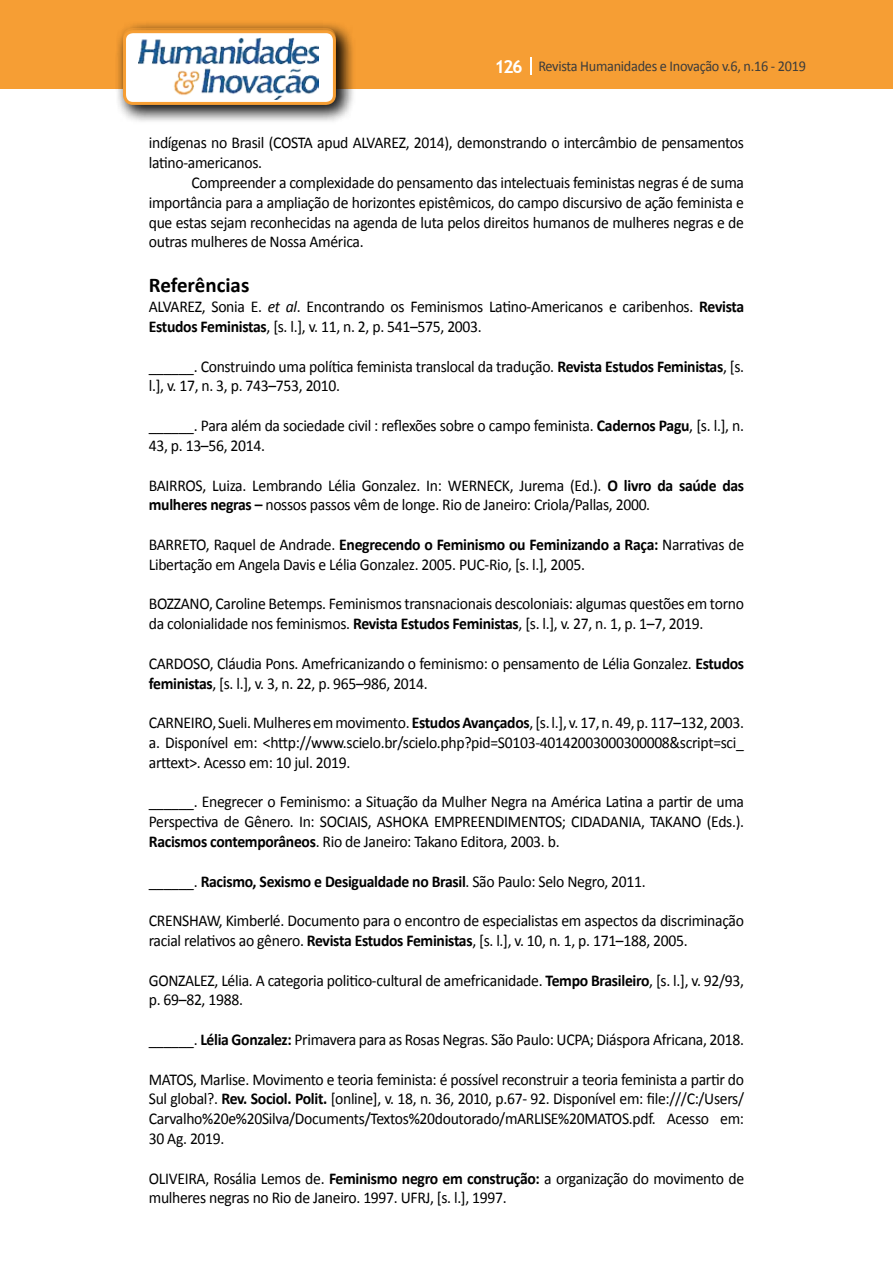
<style>
.page{position:relative;width:893px;height:1263px;background:#fff}
.page>*{position:absolute;margin:0;border:0;box-sizing:border-box;transform-origin:0 0}
.t1{font:700 21px "Calibri";color:#000}
.t2{font:16.5px/19.8px "Calibri";letter-spacing:-.02em;color:#000;scale:.95 1}
.t3{font:700 16.5px "Calibri";letter-spacing:-.02em;color:#000;scale:.95 1}
.t4{font:15px "Calibri";letter-spacing:-.02em;color:#3c3c3b;scale:.95 1}
.s1{font-family:"Trebuchet MS";font-weight:700;font-size:18px;color:#fff}
.s2{font-style:italic}
.s3{font-weight:700}
.s4{font-weight:400}
</style>
<div class="page">
<div style="left:0;top:0;width:893px;height:88px;background:#f69e34"></div>
<svg style="left:530px;top:57px;width:2px;height:18px"></svg>
<div style="left:115px;top:22px;width:241px;height:103px;background:#000;opacity:.75"></div>
<div style="left:125px;top:32px;width:209px;height:71px;background:#fff;border-radius:9px"></div>
<img style="left:138px;top:37px;width:181px;height:62px">
<div style="left:123px;top:30px;width:213px;height:75px;border:3px solid #f69e34;border-radius:9px"></div>
<p class="t4" style="left:495px;top:57px;width:329px"><span class="s1">126</span> Revista Humanidades e Inovação v.6, n.16 - 2019</p>
<p class="t2" style="left:149px;top:133px;width:628px">indígenas no Brasil (COSTA apud ALVAREZ, 2014), demonstrando o intercâmbio de pensamentos latino-americanos.</p>
<p class="t2" style="left:149px;top:173px;width:628px;text-align:justify;text-indent:43px">Compreender a complexidade do pensamento das intelectuais feministas negras é de suma importância para a ampliação de horizontes epistêmicos, do campo discursivo de ação feminista e que estas sejam reconhecidas na agenda de luta pelos direitos humanos de mulheres negras e de outras mulheres de Nossa América.</p>
<p class="t1" style="left:149px;top:271px;width:102px">Referências</p>
<p class="t2" style="left:149px;top:297px;width:628px">ALVAREZ, Sonia E. <span class="s2">et al</span>. Encontrando os Feminismos Latino-Americanos e caribenhos. <span class="s3">Revista<br>Estudos Feministas</span>, [s. l.], v. 11, n. 2, p. 541–575, 2003.</p>
<p class="t2" style="left:149px;top:356px;width:628px">______. Construindo uma política feminista translocal da tradução. <span class="s3">Revista Estudos Feministas</span>, [s. l.], v. 17, n. 3, p. 743–753, 2010.</p>
<p class="t2" style="left:149px;top:416px;width:628px">______. Para além da sociedade civil : reflexões sobre o campo feminista. <span class="s3">Cadernos Pagu</span>, [s. l.], n.<br>43, p. 13–56, 2014.</p>
<p class="t2" style="left:149px;top:475px;width:628px">BAIRROS, Luiza. Lembrando Lélia Gonzalez. In: WERNECK, Jurema (Ed.). <span class="s3">O livro da saúde das mulheres negras –</span> nossos passos vêm de longe. Rio de Janeiro: Criola/Pallas, 2000.</p>
<p class="t2" style="left:149px;top:535px;width:628px">BARRETO, Raquel de Andrade. <span class="s3">Enegrecendo o Feminismo ou Feminizando a Raça:</span> Narrativas de<br>Libertação em Angela Davis e Lélia Gonzalez. 2005. PUC-Rio, [s. l.], 2005.</p>
<p class="t2" style="left:149px;top:594px;width:628px">BOZZANO, Caroline Betemps. Feminismos transnacionais descoloniais: algumas questões em torno da colonialidade nos feminismos. <span class="s3">Revista Estudos Feministas</span>, [s. l.], v. 27, n. 1, p. 1–7, 2019.</p>
<p class="t2" style="left:149px;top:653px;width:628px">CARDOSO, Cláudia Pons. Amefricanizando o feminismo: o pensamento de Lélia Gonzalez. <span class="s3">Estudos feministas</span>, [s. l.], v. 3, n. 22, p. 965–986, 2014.</p>
<p class="t2" style="left:149px;top:713px;width:628px;text-align:justify">CARNEIRO, Sueli. Mulheres em movimento. <span class="s3">Estudos Avançados</span>, [s. l.], v. 17, n. 49, p. 117–132, 2003. a. Disponível em: &lt;http://www.scielo.br/scielo.php?pid=S0103-40142003000300008&amp;script=sci_ arttext&gt;. Acesso em: 10 jul. 2019.</p>
<p class="t2" style="left:149px;top:792px;width:628px;text-align:justify">______. Enegrecer o Feminismo: a Situação da Mulher Negra na América Latina a partir de uma Perspectiva de Gênero. In: SOCIAIS, ASHOKA EMPREENDIMENTOS; CIDADANIA, TAKANO (Eds.).<br><span class="s3">Racismos contemporâneos</span>. Rio de Janeiro: Takano Editora, 2003. b.</p>
<p class="t3" style="left:149px;top:869px;width:524px"><span class="s4">______.</span> Racismo, Sexismo e Desigualdade no Brasil<span class="s4">. São Paulo: Selo Negro, 2011.</span></p>
<p class="t2" style="left:149px;top:911px;width:628px">CRENSHAW, Kimberlé. Documento para o encontro de especialistas em aspectos da discriminação racial relativos ao gênero. <span class="s3">Revista Estudos Feministas</span>, [s. l.], v. 10, n. 1, p. 171–188, 2005.</p>
<p class="t2" style="left:149px;top:970px;width:628px">GONZALEZ, Lélia. A categoria politico-cultural de amefricanidade. <span class="s3">Tempo Brasileiro</span>, [s. l.], v. 92/93, p. 69–82, 1988.</p>
<p class="t2" style="left:149px;top:1030px;width:628px">______. <span class="s3">Lélia Gonzalez:</span> Primavera para as Rosas Negras. São Paulo: UCPA; Diáspora Africana, 2018.</p>
<p class="t2" style="left:149px;top:1069px;width:628px;text-align:justify">MATOS, Marlise. Movimento e teoria feminista: é possível reconstruir a teoria feminista a partir do Sul global?. <span class="s3">Rev. Sociol. Polit.</span> [online], v. 18, n. 36, 2010, p.67- 92. Disponível em: file:///C:/Users/ Carvalho%20e%20Silva/Documents/Textos%20doutorado/mARLISE%20MATOS.pdf. Acesso em:<br>30 Ag. 2019.</p>
<p class="t2" style="left:149px;top:1168px;width:628px">OLIVEIRA, Rosália Lemos de. <span class="s3">Feminismo negro em construção:</span> a organização do movimento de mulheres negras no Rio de Janeiro. 1997. UFRJ, [s. l.], 1997.</p>
</div>
